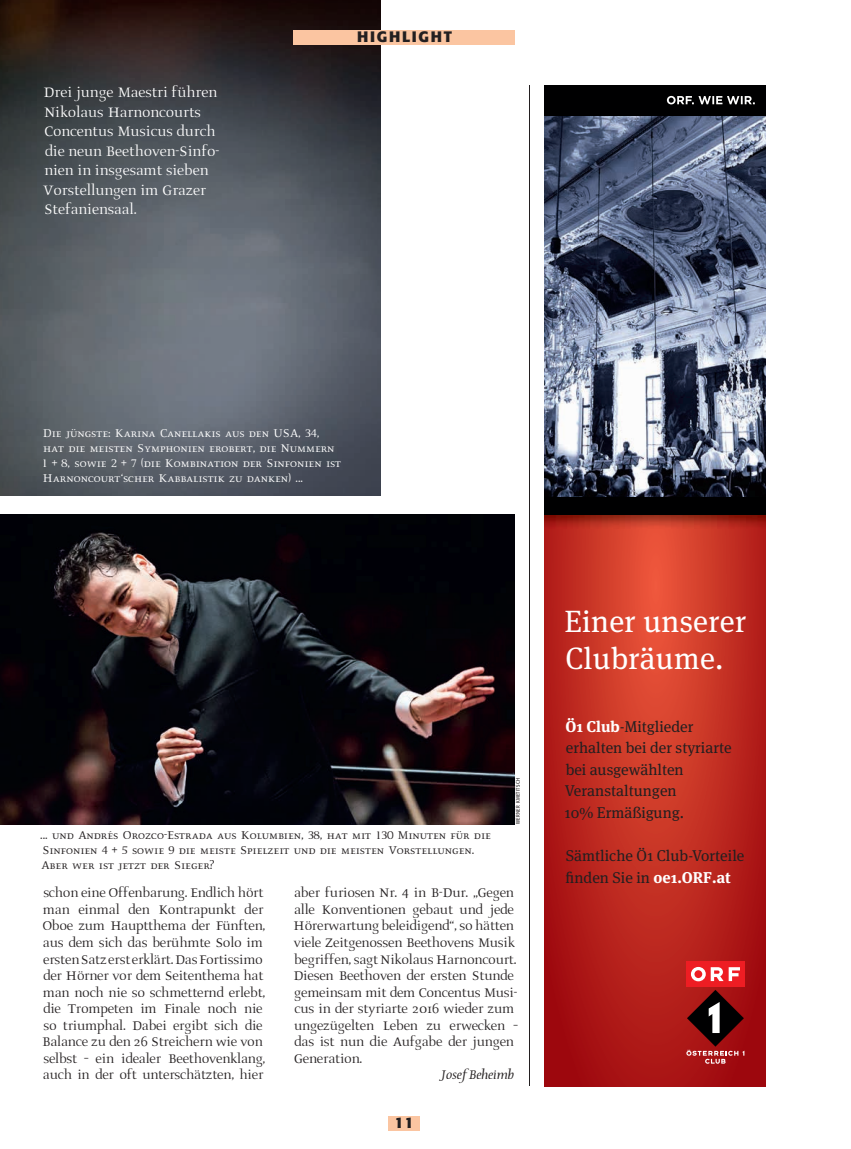
<style>
.page{position:relative;width:851px;height:1149px;background:#fff}
.page>*{position:absolute;margin:0;border:0;box-sizing:border-box;transform-origin:0 0}
.t1{font:30.75px/37.5px "Meta Serif Pro";letter-spacing:.01em;color:#fff}
.t2{font:17.25px/19.5px "Styriarte Text";color:#fff}
.t3{font:15.75px/16.5px "Styriarte Text";letter-spacing:-.01em;color:#231f20}
.t4{font:italic 15.75px "Styriarte Text";color:#231f20}
.t5{font:15.6px/21.6px "Meta Serif Pro";color:#231f20}
.t6{font:700 15px "Styriarte Formata";letter-spacing:.115em;color:#231f20}
.t7{font:14.25px/15px "Styriarte Text Small Caps";color:#fff}
.t8{font:14.25px/15px "Styriarte Text Small Caps";color:#231f20}
.t9{font:5.25px "Styriarte Formata";letter-spacing:.065em;color:#231f20;scale:.85 1}
.s1{font-weight:700;color:#fff}
</style>
<div class="page">
<img style="left:0;top:0;width:380px;height:495px">
<div style="left:388px;top:1115px;width:31px;height:15px;background:#fbc5a1"></div>
<div style="left:293px;top:30px;width:221px;height:15px;background:#fbc5a1"></div>
<hr style="left:529px;top:85px;width:1px;height:1000px;background:#231f20">
<img style="left:0;top:514px;width:514px;height:310px">
<svg style="left:544px;top:528px;width:221px;height:557px;background:#be2a20"></svg>
<img style="left:544px;top:514px;width:221px;height:14px">
<div style="left:544px;top:85px;width:221px;height:429px;background:#000001"></div>
<img style="left:544px;top:117px;width:221px;height:379px">
<div style="left:686px;top:961px;width:58px;height:25px;background:#ee1d23"></div>
<svg style="left:691px;top:966px;width:48px;height:15px"></svg>
<svg style="left:686px;top:989px;width:58px;height:74px;background:#7a2324"></svg>
<svg style="left:666px;top:96px;width:88px;height:8px"></svg>
<p class="t2" style="left:44px;top:84px;width:177px">Drei junge Maestri führen<br>Nikolaus Harnoncourts<br>Concentus Musicus durch die neun Beethoven-Sinfo&shy;nien in insgesamt sieben<br>Vorstellungen im Grazer<br>Stefaniensaal.</p>
<p class="t6" style="left:357px;top:27px;width:96px">HIGHLIGHT</p>
<p class="t7" style="left:42px;top:426px;width:301px">Die jüngste: Karina Canellakis aus den USA, 34, hat die meisten Symphonien erobert, die Nummern 1 + 8, sowie 2 + 7 (die Kombination der Sinfonien ist Harnoncourt‘scher Kabbalistik zu danken) ...</p>
<p class="t8" style="left:40px;top:828px;width:452px">... und Andrés Orozco-Estrada aus Kolumbien, 38, hat mit 130 Minuten für die<br>Sinfonien 4 + 5 sowie 9 die meiste Spielzeit und die meisten Vorstellungen.<br>Aber wer ist jetzt der Sieger?</p>
<p class="t9" style="left:514px;top:823px;width:56px;rotate:-90deg">WERNER KMETITSCH</p>
<p class="t3" style="left:42px;top:885px;width:225px">schon eine Offenbarung. Endlich hört man einmal den Kontrapunkt der Oboe zum Hauptthema der Fünften, aus dem sich das berühmte Solo im ersten Satz erst erklärt. Das Fortissimo der Hörner vor dem Seitenthema hat man noch nie so schmetternd erlebt, die Trompeten im Finale noch nie so triumphal. Dabei ergibt sich die Balance zu den 26 Streichern wie von selbst – ein idealer Beethovenklang, auch in der oft unterschätzten, hier</p>
<p class="t3" style="left:293px;top:885px;width:226px">aber furiosen Nr. 4 in B-Dur. „Gegen alle Konventionen gebaut und jede Hörerwartung beleidigend“, so hätten viele Zeitgenossen Beethovens Musik begriffen, sagt Nikolaus Harnoncourt.<br>Diesen Beethoven der ersten Stunde gemeinsam mit dem Concentus Musi&shy;cus in der styriarte 2016 wieder zum ungezügelten Leben zu erwecken – das ist nun die Aufgabe der jungen Generation.</p>
<p class="t4" style="left:440px;top:1063px;width:75px">Josef Beheimb</p>
<p class="t6" style="left:394px;top:1112px;width:20px">11</p>
<h1 class="t1" style="left:564px;top:600px;width:183px">Einer unserer<br>Clubräume.</h1>
<p class="t5" style="left:564px;top:714px;width:169px"><span class="s1">Ö1 Club</span>-Mitglieder erhalten bei der styriarte bei ausgewählten<br>Veranstaltungen<br>10% Ermäßigung.</p>
<p class="t5" style="left:565px;top:844px;width:180px">Sämtliche Ö1 Club-Vorteile finden Sie in <span class="s1">oe1.ORF.at</span></p>
</div>
